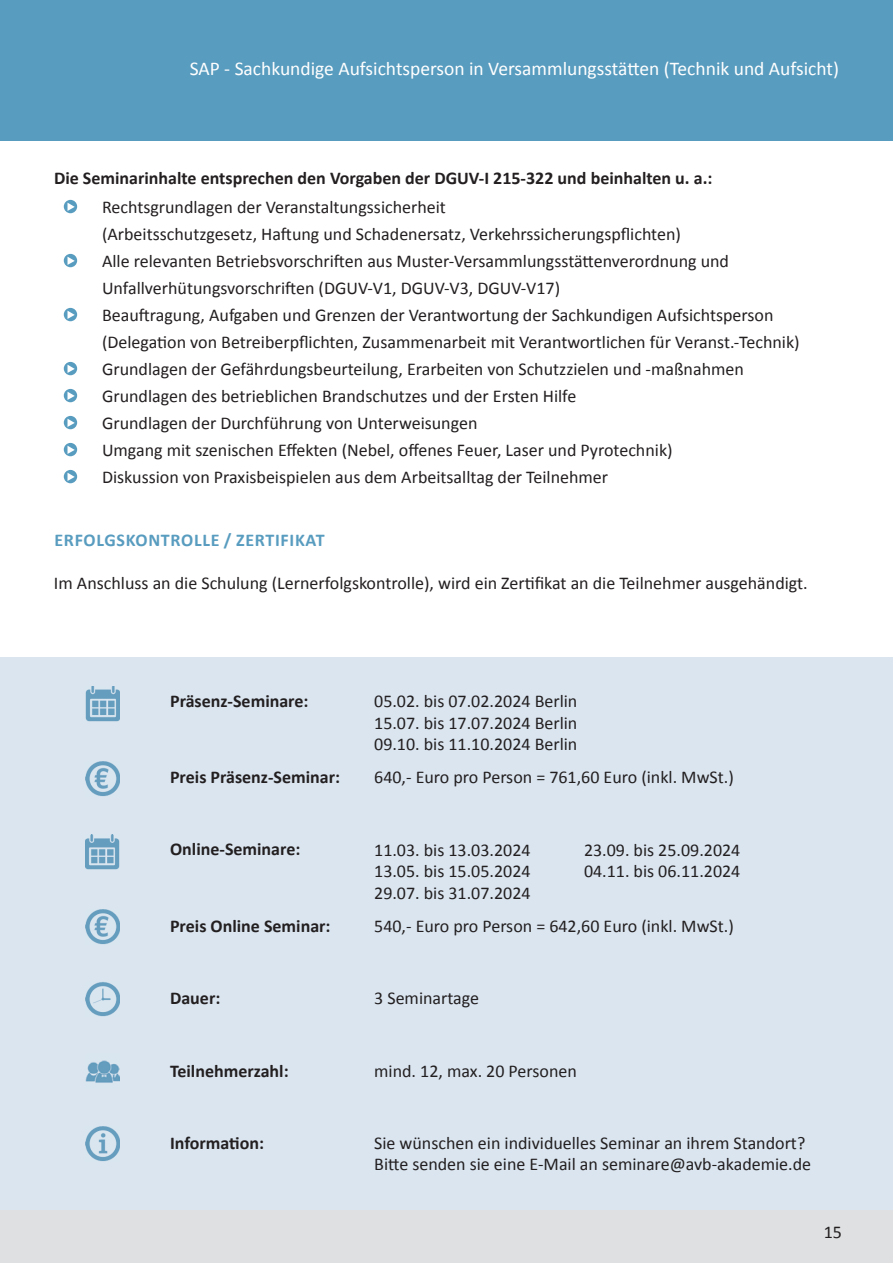
<style>
.page{position:relative;width:893px;height:1263px;background:#fff}
.page>*{position:absolute;margin:0;border:0;box-sizing:border-box;transform-origin:0 0}
.t1{font:19.5px "Calibri";color:#fff}
.t2{font:18px/27px "Calibri";color:#231f20}
.t3{font:700 18px "Calibri";color:#231f20}
.t4{font:700 18px "Calibri";letter-spacing:.04em;color:#589cbf}
</style>
<div class="page">
<div style="left:0;top:0;width:893px;height:140px;background:#589cbf"></div>
<div style="left:0;top:1210px;width:893px;height:53px;background:#dee0e1"></div>
<div style="left:0;top:657px;width:893px;height:553px;background:#dae5f0"></div>
<svg style="left:64px;top:200px;width:13px;height:13px"></svg>
<svg style="left:68px;top:203px;width:7px;height:8px"></svg>
<svg style="left:64px;top:254px;width:13px;height:13px"></svg>
<svg style="left:68px;top:257px;width:7px;height:8px"></svg>
<svg style="left:64px;top:308px;width:13px;height:13px"></svg>
<svg style="left:68px;top:311px;width:7px;height:8px"></svg>
<svg style="left:64px;top:362px;width:13px;height:13px"></svg>
<svg style="left:68px;top:365px;width:7px;height:8px"></svg>
<svg style="left:64px;top:389px;width:13px;height:13px"></svg>
<svg style="left:68px;top:392px;width:7px;height:8px"></svg>
<svg style="left:64px;top:416px;width:13px;height:13px"></svg>
<svg style="left:68px;top:419px;width:7px;height:8px"></svg>
<svg style="left:64px;top:443px;width:13px;height:13px"></svg>
<svg style="left:68px;top:446px;width:7px;height:8px"></svg>
<img style="left:86px;top:686px;width:34px;height:35px">
<img style="left:85px;top:834px;width:34px;height:35px">
<img style="left:86px;top:761px;width:34px;height:35px">
<img style="left:86px;top:909px;width:34px;height:35px">
<img style="left:86px;top:982px;width:34px;height:34px">
<img style="left:86px;top:1060px;width:34px;height:23px">
<img style="left:86px;top:1126px;width:34px;height:35px">
<svg style="left:64px;top:470px;width:13px;height:13px"></svg>
<svg style="left:68px;top:473px;width:7px;height:8px"></svg>
<p class="t1" style="left:190px;top:57px;width:651px">SaP - Sachkundige aufsichtsperson in versammlungsstätten (technik und aufsicht)</p>
<p class="t3" style="left:54px;top:165px;width:660px">Die Seminarinhalte entsprechen den Vorgaben der DGUV-I 215-322 und beinhalten u. a.:</p>
<p class="t2" style="left:102px;top:193px;width:699px">Rechtsgrundlagen der veranstaltungssicherheit<br>(arbeitsschutzgesetz, haftung und Schadenersatz, verkehrssicherungspflichten)<br>alle relevanten Betriebsvorschriften aus Muster-versammlungsstättenverordnung und unfallverhütungsvorschriften (dguv-v1, dguv-v3, dguv-v17)<br>Beauftragung, aufgaben und grenzen der verantwortung der Sachkundigen aufsichtsperson (delegation von Betreiberpflichten, Zusammenarbeit mit verantwortlichen für veranst.-technik) grundlagen der gefährdungsbeurteilung, Erarbeiten von Schutzzielen und -maßnahmen grundlagen des betrieblichen Brandschutzes und der Ersten hilfe<br>grundlagen der durchführung von unterweisungen<br>umgang mit szenischen Effekten (nebel, offenes feuer, laser und Pyrotechnik)<br>diskussion von Praxisbeispielen aus dem arbeitsalltag der teilnehmer</p>
<p class="t4" style="left:54px;top:527px;width:272px">ERFOLGSKONTROLLE / ZERTIFIKAT</p>
<p class="t2" style="left:54px;top:568px;width:755px">Im anschluss an die Schulung (lernerfolgskontrolle), wird ein Zertifikat an die teilnehmer ausgehändigt.</p>
<p class="t3" style="left:170px;top:688px;width:140px">Präsenz-Seminare:</p>
<p class="t2" style="left:374px;top:689px;width:205px;line-height:21.6px;text-align:justify">05.02. bis 07.02.2024 Berlin 15.07. bis 17.07.2024 Berlin 09.10. bis 11.10.2024 Berlin</p>
<p class="t3" style="left:170px;top:764px;width:172px">Preis Präsenz-Seminar:</p>
<p class="t2" style="left:374px;top:763px;width:361px">640,- Euro pro Person = 761,60 Euro (inkl. MwSt.)</p>
<p class="t3" style="left:170px;top:837px;width:132px">Online-Seminare:</p>
<p class="t2" style="left:374px;top:838px;width:158px;line-height:21.6px;text-align:justify">11.03. bis 13.03.2024<br>13.05. bis 15.05.2024<br>29.07. bis 31.07.2024</p>
<p class="t2" style="left:584px;top:838px;width:158px;line-height:21.6px">23.09. bis 25.09.2024<br>04.11. bis 06.11.2024</p>
<p class="t3" style="left:170px;top:913px;width:162px">Preis Online Seminar:</p>
<p class="t2" style="left:374px;top:912px;width:361px">540,- Euro pro Person = 642,60 Euro (inkl. MwSt.)</p>
<p class="t3" style="left:170px;top:985px;width:52px">Dauer:</p>
<p class="t2" style="left:374px;top:984px;width:106px">3 Seminartage</p>
<p class="t3" style="left:170px;top:1058px;width:120px">Teilnehmerzahl:</p>
<p class="t2" style="left:374px;top:1056px;width:204px">mind. 12, max. 20 Personen</p>
<p class="t3" style="left:170px;top:1130px;width:96px">Information:</p>
<p class="t2" style="left:374px;top:1131px;width:438px;line-height:21.6px">Sie wünschen ein individuelles Seminar an ihrem Standort?<br>Bitte senden sie eine E-Mail an seminare@avb-akademie.de</p>
<p class="t2" style="left:824px;top:1218px;width:20px">15</p>
</div>
